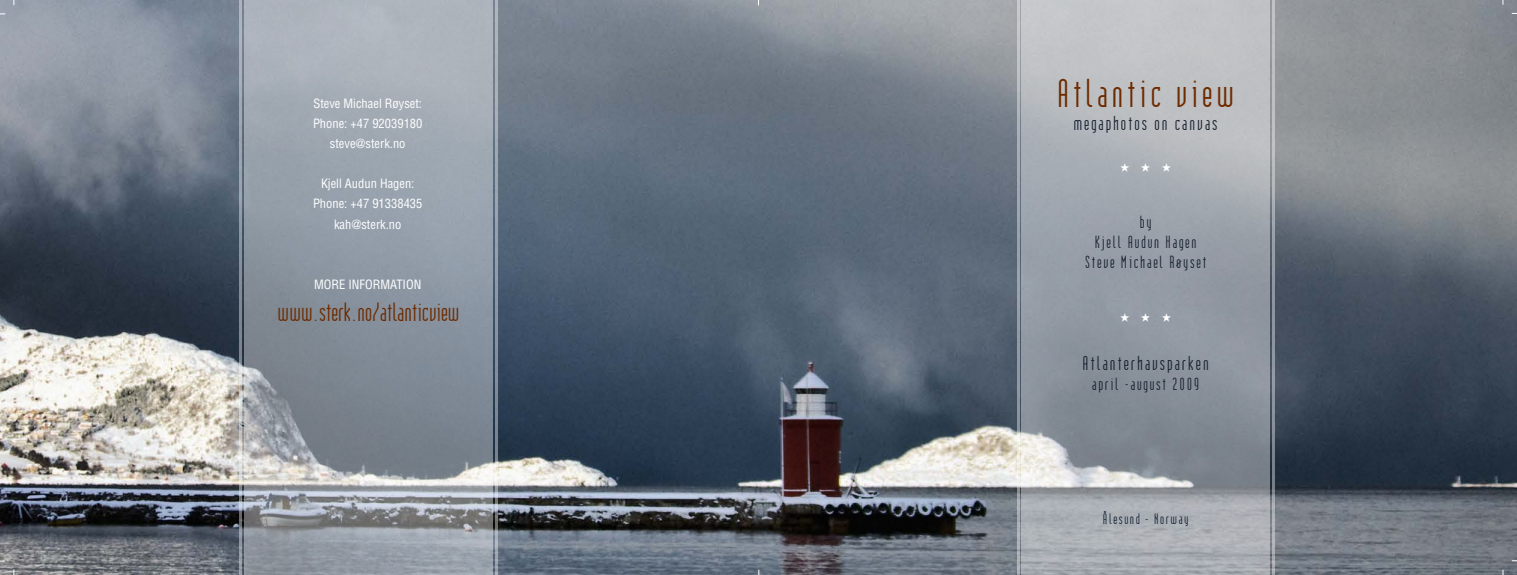
<style>
.page{position:relative;width:1517px;height:575px;background:#fff}
.page>*{position:absolute;margin:0;border:0;box-sizing:border-box;transform-origin:0 0}
.t1{font:40px "Industrial Regular SWFTE";letter-spacing:.1em;color:#6e2b00}
.t2{font:26.25px "Industrial Regular SWFTE";color:#6e2b00}
.t3{font:20px "Industrial Regular SWFTE";letter-spacing:.1em;color:#172331}
.t4{font:20px "Latin Wide";color:#fff}
.t5{font:17.5px/20px "Industrial Regular SWFTE";letter-spacing:.1em;color:#172331;text-align:center}
.t6{font:15px "Industrial Regular SWFTE";letter-spacing:.1em;color:#172331}
.t7{font:condensed 12.5px/20px "Helvetica";color:#fff}
</style>
<div class="page">
<img style="left:0;top:0;width:1517px;height:574px">
<svg style="left:1021px;top:0;width:248px;height:574px"></svg>
<hr style="left:1016px;top:0;width:3px;height:574px;background:#fff">
<hr style="left:1272px;top:0;width:2px;height:574px;background:#fff">
<svg style="left:245px;top:0;width:248px;height:574px"></svg>
<hr style="left:239px;top:0;width:3px;height:574px;background:#fff">
<hr style="left:495px;top:0;width:3px;height:574px;background:#fff">
<p class="t7" style="left:313px;top:94px;width:111px">Steve Michael Røyset:<br>Phone: +47 92039180</p>
<p class="t7" style="left:330px;top:134px;width:77px">steve@sterk.no</p>
<p class="t7" style="left:313px;top:174px;width:111px;text-align:center">Kjell Audun Hagen:<br>Phone: +47 91338435 kah@sterk.no</p>
<p class="t7" style="left:314px;top:274px;width:109px">MORE INFORMATION</p>
<p class="t2" style="left:277px;top:297px;width:184px">www.sterk.no/atlanticview</p>
<p class="t1" style="left:1057px;top:72px;width:179px">Atlantic view</p>
<p class="t3" style="left:1074px;top:112px;width:145px">megaphotos on canvas</p>
<p class="t4" style="left:1119px;top:157px;width:54px">* * *</p>
<p class="t5" style="left:1085px;top:211px;width:123px">by<br>Kjell Audun Hagen<br>Steve Michael Røyset</p>
<p class="t4" style="left:1119px;top:307px;width:54px">* * *</p>
<p class="t3" style="left:1082px;top:352px;width:128px">Atlanterhavsparken</p>
<p class="t5" style="left:1092px;top:373px;width:109px">april -august 2009</p>
<p class="t6" style="left:1103px;top:510px;width:87px">Ålesund - Norway</p>
</div>
